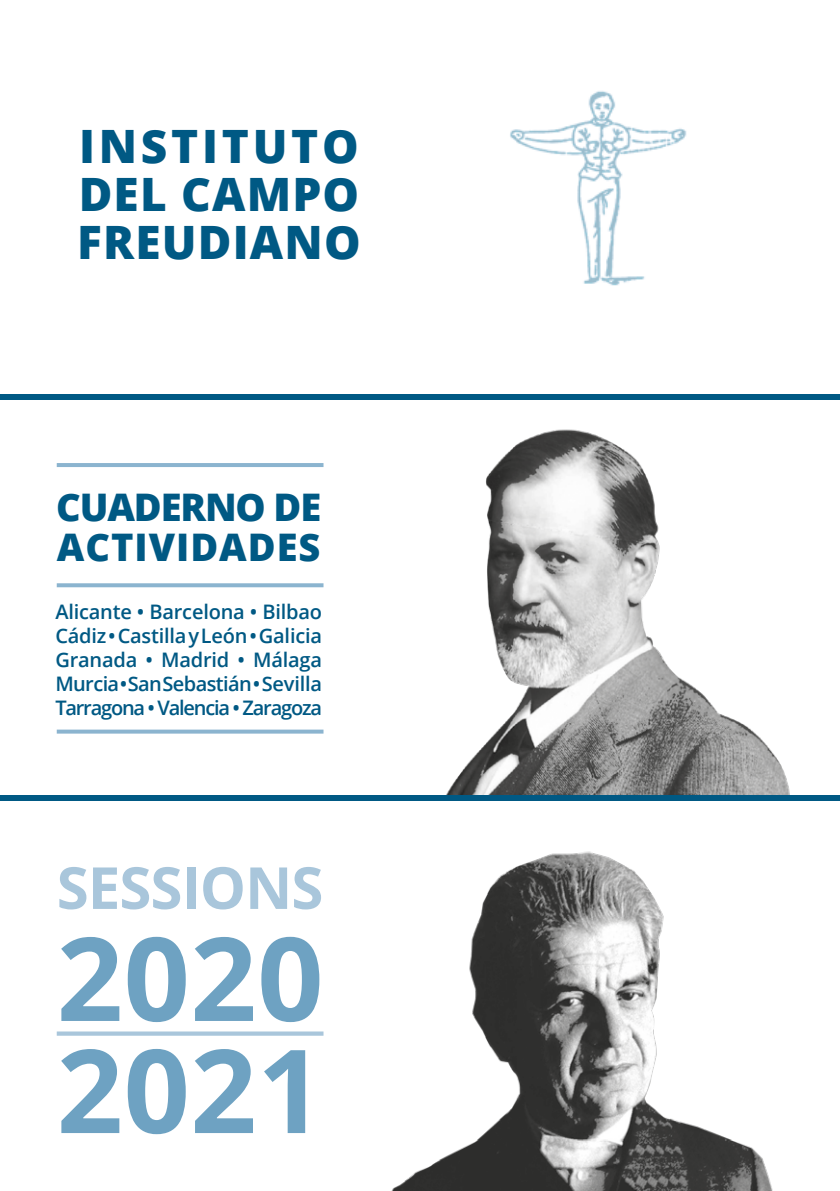
<style>
.page{position:relative;width:840px;height:1191px;background:#fff}
.page>*{position:absolute;margin:0;border:0;box-sizing:border-box;transform-origin:0 0}
.t1{font:700 116px/112px "Open Sans";letter-spacing:.005em;color:#6ea2c2}
.t2{font:700 58px "Open Sans";letter-spacing:-.015em;color:#a9c6db}
.t3{font:800 46px/48.4px "Open Sans";letter-spacing:.025em;color:#005984;text-align:justify}
.t4{font:800 38px/40px "Open Sans";letter-spacing:.025em;color:#005984}
.t5{font:600 20px/24px "Open Sans";letter-spacing:-.06em;color:#005984;text-align:justify}
</style>
<div class="page">
<svg style="left:57px;top:1031px;width:266px;height:4px"></svg>
<img style="left:446px;top:429px;width:344px;height:366px">
<img style="left:391px;top:851px;width:382px;height:340px">
<div style="left:0;top:393px;width:839px;height:6px;background:#005984"></div>
<div style="left:0;top:795px;width:839px;height:6px;background:#005984"></div>
<hr style="left:57px;top:463px;width:266px;height:4px;background:#8bb4cf">
<svg style="left:57px;top:583px;width:266px;height:4px"></svg>
<svg style="left:57px;top:729px;width:266px;height:4px"></svg>
<img style="left:510px;top:91px;width:177px;height:195px">
<h3 class="t3" style="left:77px;top:119px;width:285px">INSTITUTO DEL CAMPO FREUDIANO</h3>
<h3 class="t4" style="left:56px;top:485px;width:266px">CUADERNO DE<br>ACTIVIDADES</h3>
<p class="t5" style="left:55px;top:599px;width:268px">Alicante • Barcelona • Bilbao Cádiz • Castilla y León • Galicia Granada • Madrid • Málaga Murcia • San Sebastián • Sevilla Tarragona • Valencia • Zaragoza</p>
<h2 class="t2" style="left:57px;top:847px;width:268px">SESSIONS</h2>
<h1 class="t1" style="left:57px;top:920px;width:268px">2020<br>2021</h1>
</div>
